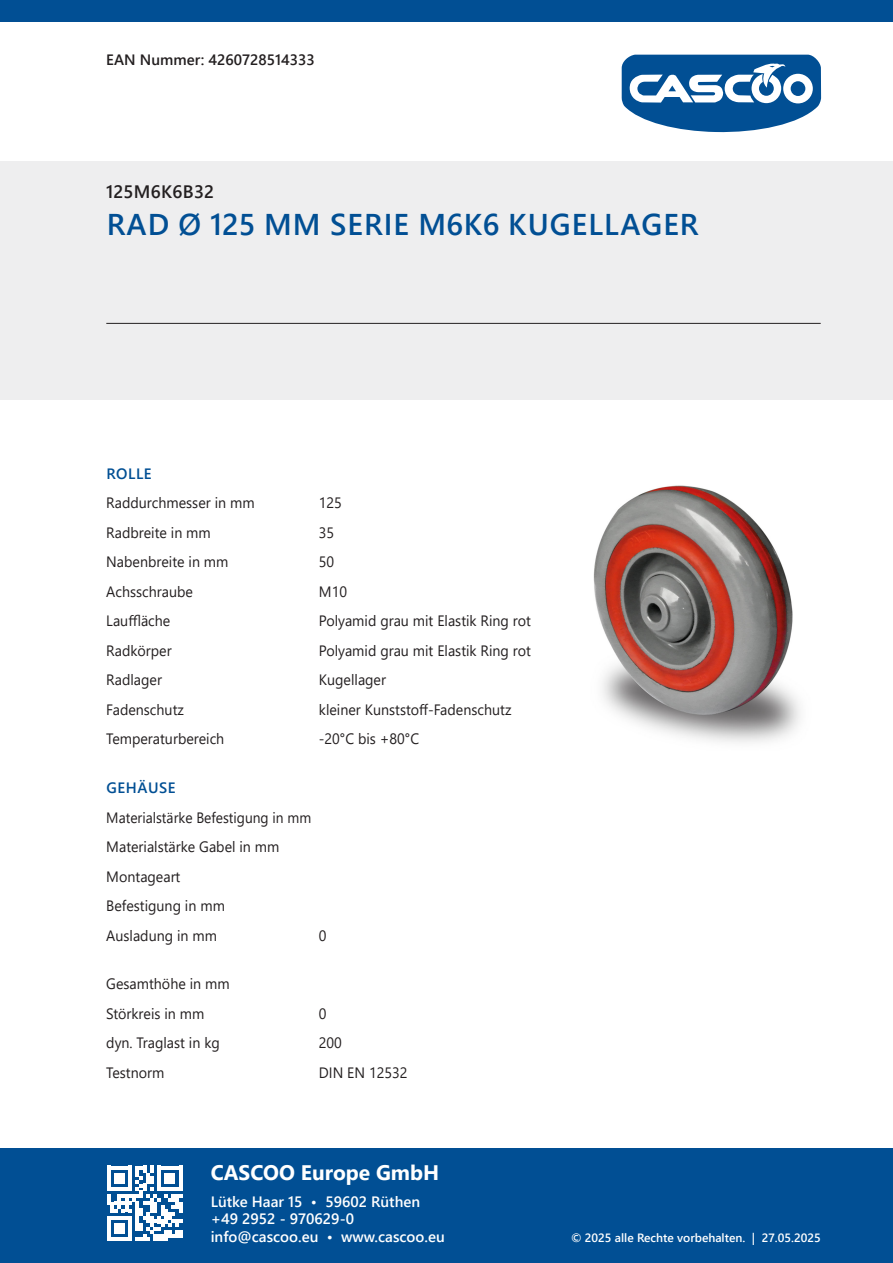
<style>
.page{position:relative;width:893px;height:1263px;background:#fff}
.page>*{position:absolute;margin:0;border:0;box-sizing:border-box;transform-origin:0 0}
.t1{font:600 30px "Segoe UI";letter-spacing:.035em;color:#014f94}
.t2{font:700 21px "Segoe UI";color:#fff}
.t3{font:600 18px "Segoe UI";letter-spacing:.02em;color:#231f20}
.t4{font:15px/29.5px "Segoe UI";color:#231f20;scale:.95 1}
.t5{font:15px/29.5px "Segoe UI";color:#231f20;scale:.92 1}
.t6{font:600 15px/17.5px "Segoe UI";color:#fff}
.t7{font:600 15px "Segoe UI";color:#231f20}
.t8{font:600 15px "Segoe UI";letter-spacing:.035em;color:#014f94}
.t9{font:600 12px "Segoe UI";color:#fff}
</style>
<div class="page">
<img style="left:593px;top:485px;width:207px;height:258px">
<svg style="left:622px;top:55px;width:199px;height:77px"></svg>
<div style="left:0;top:162px;width:893px;height:238px;background:#eeeeef"></div>
<div style="left:0;top:1148px;width:893px;height:115px;background:#014f94"></div>
<div style="left:0;top:0;width:893px;height:21px;background:#014f94"></div>
<svg style="left:107px;top:1166px;width:75px;height:75px"></svg>
<hr style="left:106px;top:323px;width:715px;height:1px;background:#231f20">
<p class="t7" style="left:106px;top:45px;width:210px">EAN Nummer: 4260728514333</p>
<p class="t3" style="left:106px;top:175px;width:109px">125M6K6B32</p>
<h1 class="t1" style="left:107px;top:196px;width:593px">RAD Ø 125 MM SERIE M6K6 KUGELLAGER</h1>
<p class="t8" style="left:107px;top:459px;width:47px">ROLLE</p>
<p class="t4" style="left:106px;top:487px;width:158px">Raddurchmesser in mm</p>
<p class="t4" style="left:319px;top:487px;width:26px">125</p>
<p class="t4" style="left:106px;top:516px;width:112px">Radbreite in mm</p>
<p class="t4" style="left:319px;top:516px;width:18px">35</p>
<p class="t4" style="left:106px;top:546px;width:130px">Nabenbreite in mm</p>
<p class="t4" style="left:319px;top:546px;width:18px">50</p>
<p class="t4" style="left:106px;top:575px;width:93px">Achsschraube</p>
<p class="t4" style="left:319px;top:575px;width:31px">M10</p>
<p class="t4" style="left:106px;top:605px;width:69px">Lauffläche</p>
<p class="t4" style="left:319px;top:605px;width:225px">Polyamid grau mit Elastik Ring rot</p>
<p class="t4" style="left:106px;top:634px;width:70px">Radkörper</p>
<p class="t4" style="left:319px;top:634px;width:225px">Polyamid grau mit Elastik Ring rot</p>
<p class="t4" style="left:106px;top:664px;width:60px">Radlager</p>
<p class="t4" style="left:319px;top:664px;width:72px">Kugellager</p>
<p class="t4" style="left:106px;top:693px;width:83px">Fadenschutz</p>
<p class="t4" style="left:319px;top:693px;width:204px">kleiner Kunststoff-Fadenschutz</p>
<p class="t4" style="left:106px;top:723px;width:126px">Temperaturbereich</p>
<p class="t4" style="left:319px;top:723px;width:107px">-20°C bis +80°C</p>
<p class="t8" style="left:107px;top:773px;width:70px">GEHÄUSE</p>
<p class="t5" style="left:106px;top:801px;width:224px">Materialstärke Befestigung in mm<br>Materialstärke Gabel in mm<br>Montageart<br>Befestigung in mm<br>Ausladung in mm</p>
<p class="t4" style="left:319px;top:919px;width:10px">0</p>
<p class="t4" style="left:106px;top:967px;width:131px">Gesamthöhe in mm<br>Störkreis in mm</p>
<p class="t4" style="left:319px;top:997px;width:10px">0</p>
<p class="t4" style="left:106px;top:1027px;width:121px">dyn. Traglast in kg</p>
<p class="t4" style="left:319px;top:1027px;width:26px">200</p>
<p class="t4" style="left:106px;top:1056px;width:63px">Testnorm</p>
<p class="t4" style="left:319px;top:1056px;width:95px">DIN EN 12532</p>
<h2 class="t2" style="left:211px;top:1153px;width:230px">CASCOO Europe GmbH</h2>
<p class="t6" style="left:211px;top:1191px;width:236px">Lütke Haar 15 • 59602 Rüthen +49 2952 - 970629-0 info@cascoo.eu • www.cascoo.eu</p>
<p class="t9" style="left:571px;top:1226px;width:251px">© 2025 alle Rechte vorbehalten. | 27.05.2025</p>
</div>
